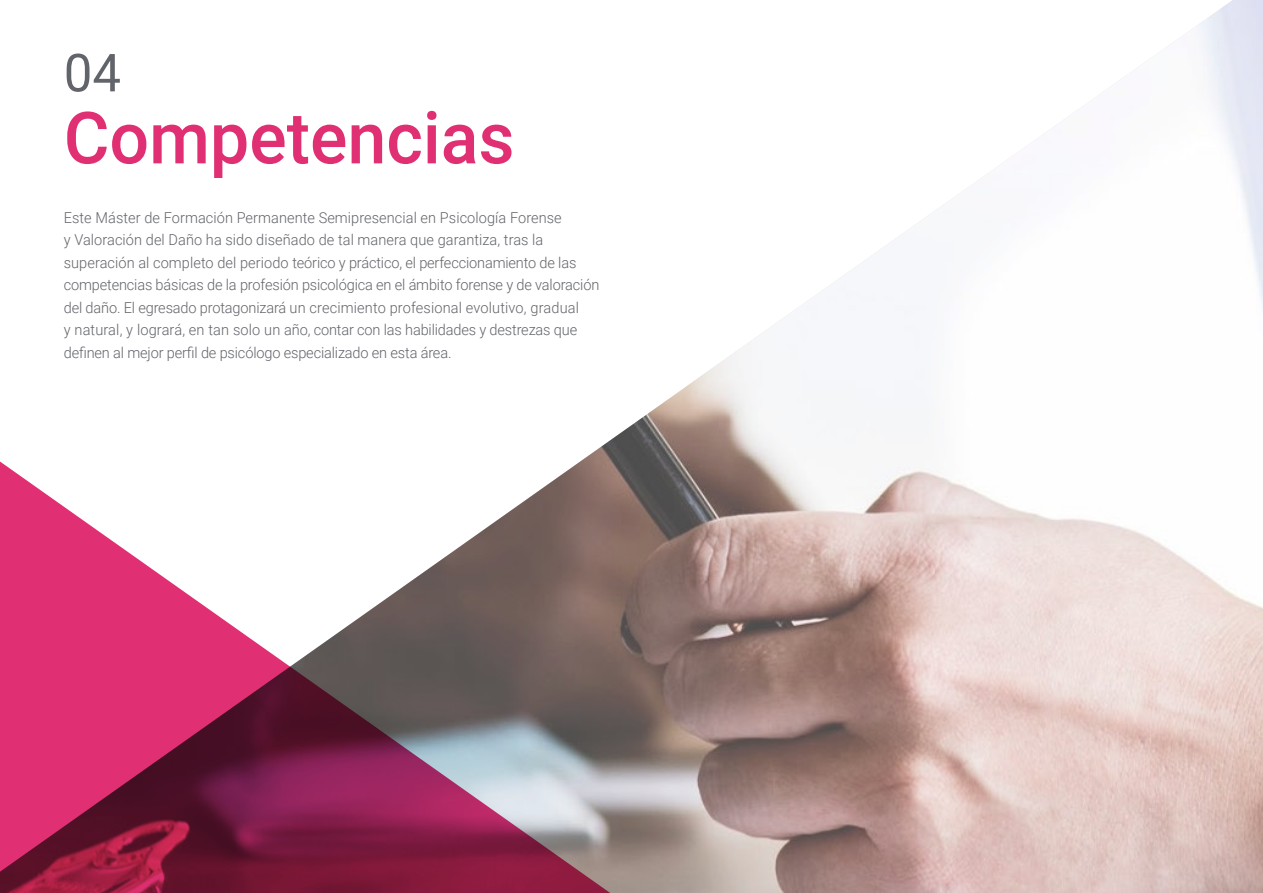
<style>
.page{position:relative;width:1263px;height:893px;background:#fff}
.page>*{position:absolute;margin:0;border:0;box-sizing:border-box;transform-origin:0 0}
.t1{font:500 72px "Roboto";color:#e03073}
.t2{font:52.5px "Roboto";color:#61646a}
.t3{font:300 15px/22.5px "Roboto";letter-spacing:-.01em;color:#61646a}
</style>
<div class="page">
<img style="left:602px;top:0;width:661px;height:893px">
<svg style="left:0;top:446px;width:640px;height:447px"></svg>
<h2 class="t2" style="left:64px;top:36px;width:59px">04</h2>
<h1 class="t1" style="left:64px;top:87px;width:452px">Competencias</h1>
<p class="t3" style="left:64px;top:206px;width:537px">Este Máster de Formación Permanente Semipresencial en Psicología Forense<br>y Valoración del Daño ha sido diseñado de tal manera que garantiza, tras la superación al completo del periodo teórico y práctico, el perfeccionamiento de las competencias básicas de la profesión psicológica en el ámbito forense y de valoración del daño. El egresado protagonizará un crecimiento profesional evolutivo, gradual<br>y natural, y logrará, en tan solo un año, contar con las habilidades y destrezas que definen al mejor perfil de psicólogo especializado en esta área.</p>
</div>
